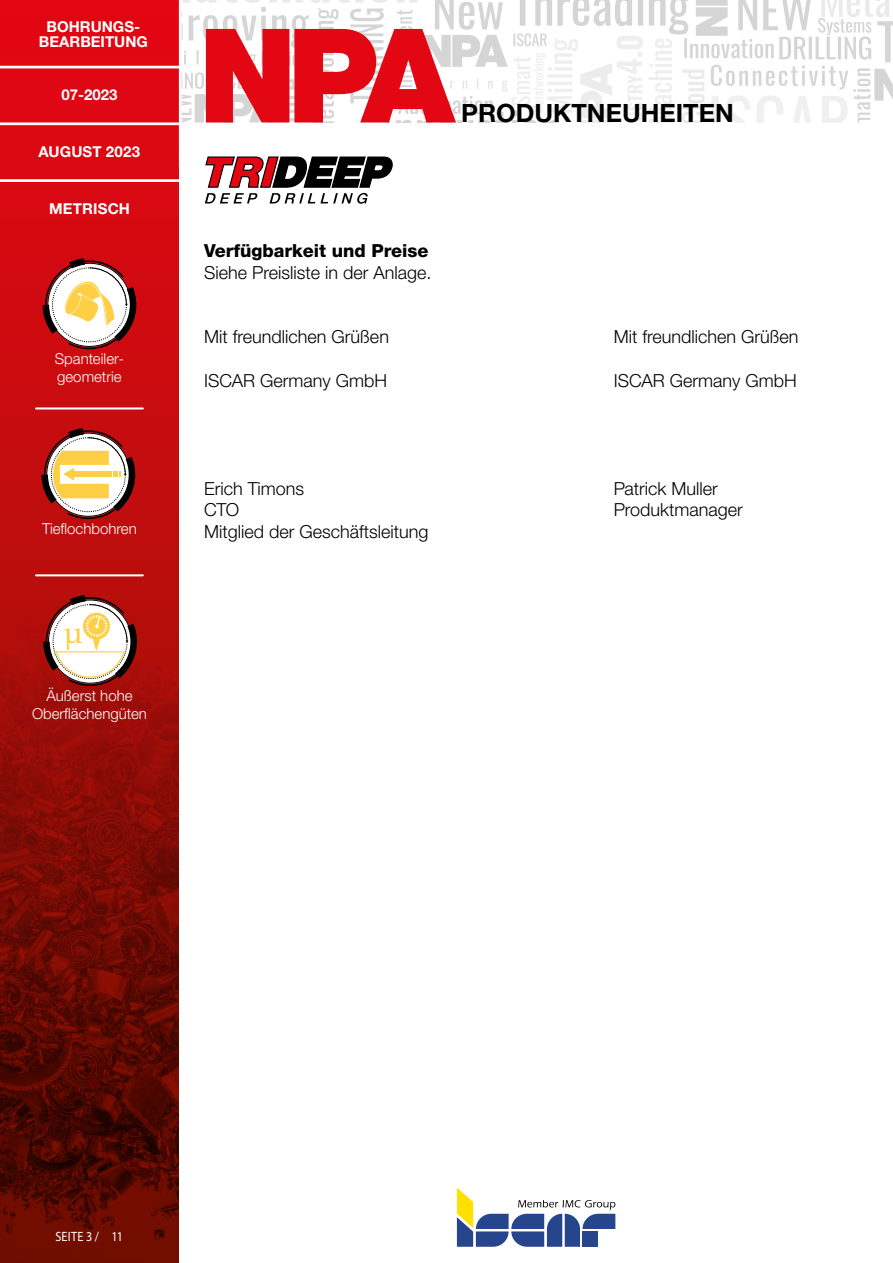
<style>
.page{position:relative;width:893px;height:1263px;background:#fff}
.page>*{position:absolute;margin:0;border:0;box-sizing:border-box;transform-origin:0 0}
.t1{font:700 25.2px "Helvetica Neue LTW1 G";color:#000}
.t2{font:300 18px "Helvetica Neue LTW1 G";color:#000}
.t3{font:300 18px "Helvetica Neue LT Std";color:#000}
.t4{font:800 18px "Helvetica Neue LT Std";color:#000}
.t5{font:300 15px/18px "Helvetica Neue LTW1 G";color:#fff;text-align:center}
.t6{font:700 15px/15px "Helvetica Neue LTW1 G";color:#fff;text-align:center}
.t7{font:13.5px "Myriad Pro";letter-spacing:.02em;color:#fff;scale:.9 1}
</style>
<div class="page">
<svg style="left:0;top:0;width:179px;height:606px;background:#d10a11"></svg>
<img style="left:0;top:606px;width:179px;height:657px">
<svg style="left:457px;top:1187px;width:158px;height:60px"></svg>
<svg style="left:182px;top:0;width:711px;height:122px"></svg>
<hr style="left:0;top:66px;width:179px;height:2px;background:#fff">
<hr style="left:0;top:122px;width:179px;height:3px;background:#fff">
<hr style="left:0;top:179px;width:179px;height:3px;background:#fff">
<svg style="left:205px;top:156px;width:188px;height:48px"></svg>
<hr style="left:36px;top:574px;width:107px;height:2px;background:#fff">
<hr style="left:36px;top:407px;width:107px;height:2px;background:#fff">
<svg style="left:42px;top:594px;width:96px;height:93px"></svg>
<svg style="left:41px;top:427px;width:95px;height:93px"></svg>
<svg style="left:42px;top:257px;width:95px;height:93px"></svg>
<p class="t6" style="left:39px;top:19px;width:110px">BOHRUNGS-<br>BEARBEITUNG</p>
<p class="t6" style="left:61px;top:87px;width:58px">07-2023</p>
<p class="t6" style="left:39px;top:144px;width:103px">AUGUST 2023</p>
<p class="t6" style="left:49px;top:201px;width:82px">METRISCH</p>
<p class="t5" style="left:55px;top:350px;width:71px;text-align:left">Spanteiler&shy;geometrie</p>
<p class="t5" style="left:42px;top:520px;width:96px">Tieflochbohren</p>
<h1 class="t1" style="left:461px;top:98px;width:274px">PRODUKTNEUHEITEN</h1>
<p class="t4" style="left:204px;top:240px;width:226px">Verfügbarkeit und Preise</p>
<p class="t3" style="left:204px;top:261px;width:229px">Siehe Preisliste in der Anlage.</p>
<p class="t2" style="left:204px;top:326px;width:186px">Mit freundlichen Grüßen</p>
<p class="t2" style="left:614px;top:326px;width:186px">Mit freundlichen Grüßen</p>
<p class="t2" style="left:204px;top:369px;width:185px">ISCAR Germany GmbH</p>
<p class="t2" style="left:614px;top:369px;width:185px">ISCAR Germany GmbH</p>
<p class="t2" style="left:204px;top:477px;width:101px">Erich Timons</p>
<p class="t2" style="left:614px;top:477px;width:106px">Patrick Muller</p>
<p class="t2" style="left:204px;top:499px;width:36px">CTO</p>
<p class="t2" style="left:614px;top:499px;width:131px">Produktmanager</p>
<p class="t2" style="left:204px;top:520px;width:226px">Mitglied der Geschäftsleitung</p>
<p class="t5" style="left:32px;top:686px;width:116px">Äußerst hohe<br>Oberflächengüten</p>
<p class="t7" style="left:55px;top:1228px;width:77px">SEITE 3 / 11</p>
</div>
